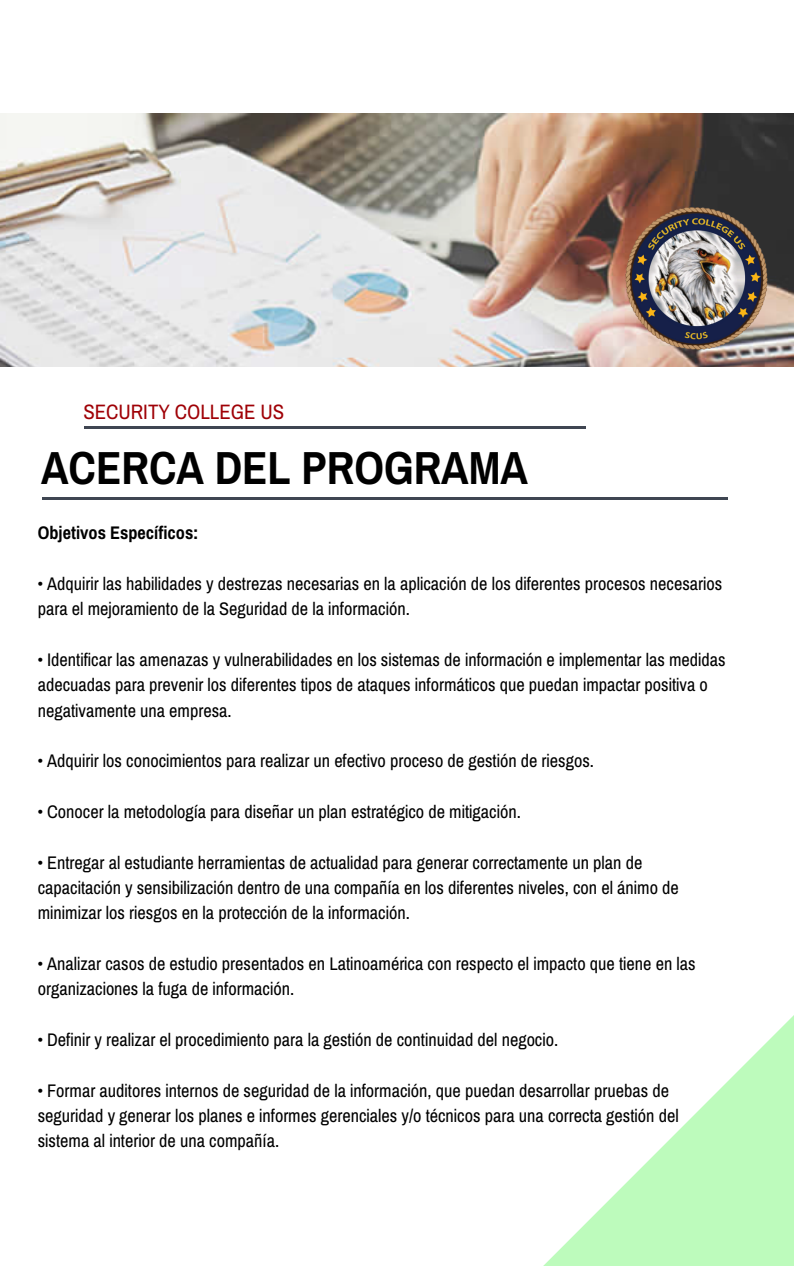
<style>
.page{position:relative;width:794px;height:1266px;background:#fff}
.page>*{position:absolute;margin:0;border:0;box-sizing:border-box;transform-origin:0 0}
.t1{font:700 46.42px "Archivo Narrow";color:#000}
.t2{font:20.85px "Archivo Narrow";color:#9f0006}
.t3{font:18.23px/25.3px "Archivo Narrow";color:#000}
.t4{font:700 18.23px "Archivo Narrow";color:#000}
</style>
<div class="page">
<img style="left:0;top:114px;width:793px;height:253px">
<hr style="left:84px;top:426px;width:501px;height:3px;background:#3f4652">
<hr style="left:42px;top:497px;width:685px;height:3px;background:#3f4652">
<svg style="left:543px;top:1016px;width:250px;height:250px"></svg>
<img style="left:603px;top:199px;width:185px;height:159px">
<p class="t2" style="left:83px;top:399px;width:202px">SECURITY COLLEGE US</p>
<h1 class="t1" style="left:41px;top:440px;width:488px">ACERCA DEL PROGRAMA</h1>
<p class="t4" style="left:38px;top:522px;width:162px">Objetivos Específicos:</p>
<p class="t3" style="left:38px;top:571px;width:685px">• Adquirir las habilidades y destrezas necesarias en la aplicación de los diferentes procesos necesarios para el mejoramiento de la Seguridad de la información.</p>
<p class="t3" style="left:38px;top:646px;width:689px">• Identificar las amenazas y vulnerabilidades en los sistemas de información e implementar las medidas adecuadas para prevenir los diferentes tipos de ataques informáticos que puedan impactar positiva o negativamente una empresa.</p>
<p class="t3" style="left:38px;top:748px;width:557px">• Adquirir los conocimientos para realizar un efectivo proceso de gestión de riesgos.</p>
<p class="t3" style="left:38px;top:798px;width:484px">• Conocer la metodología para diseñar un plan estratégico de mitigación.</p>
<p class="t3" style="left:38px;top:849px;width:642px">• Entregar al estudiante herramientas de actualidad para generar correctamente un plan de capacitación y sensibilización dentro de una compañía en los diferentes niveles, con el ánimo de minimizar los riesgos en la protección de la información.</p>
<p class="t3" style="left:38px;top:950px;width:659px">• Analizar casos de estudio presentados en Latinoamérica con respecto el impacto que tiene en las organizaciones la fuga de información.</p>
<p class="t3" style="left:38px;top:1026px;width:521px">• Definir y realizar el procedimiento para la gestión de continuidad del negocio.</p>
<p class="t3" style="left:38px;top:1077px;width:642px">• Formar auditores internos de seguridad de la información, que puedan desarrollar pruebas de seguridad y generar los planes e informes gerenciales y/o técnicos para una correcta gestión del sistema al interior de una compañía.</p>
</div>
